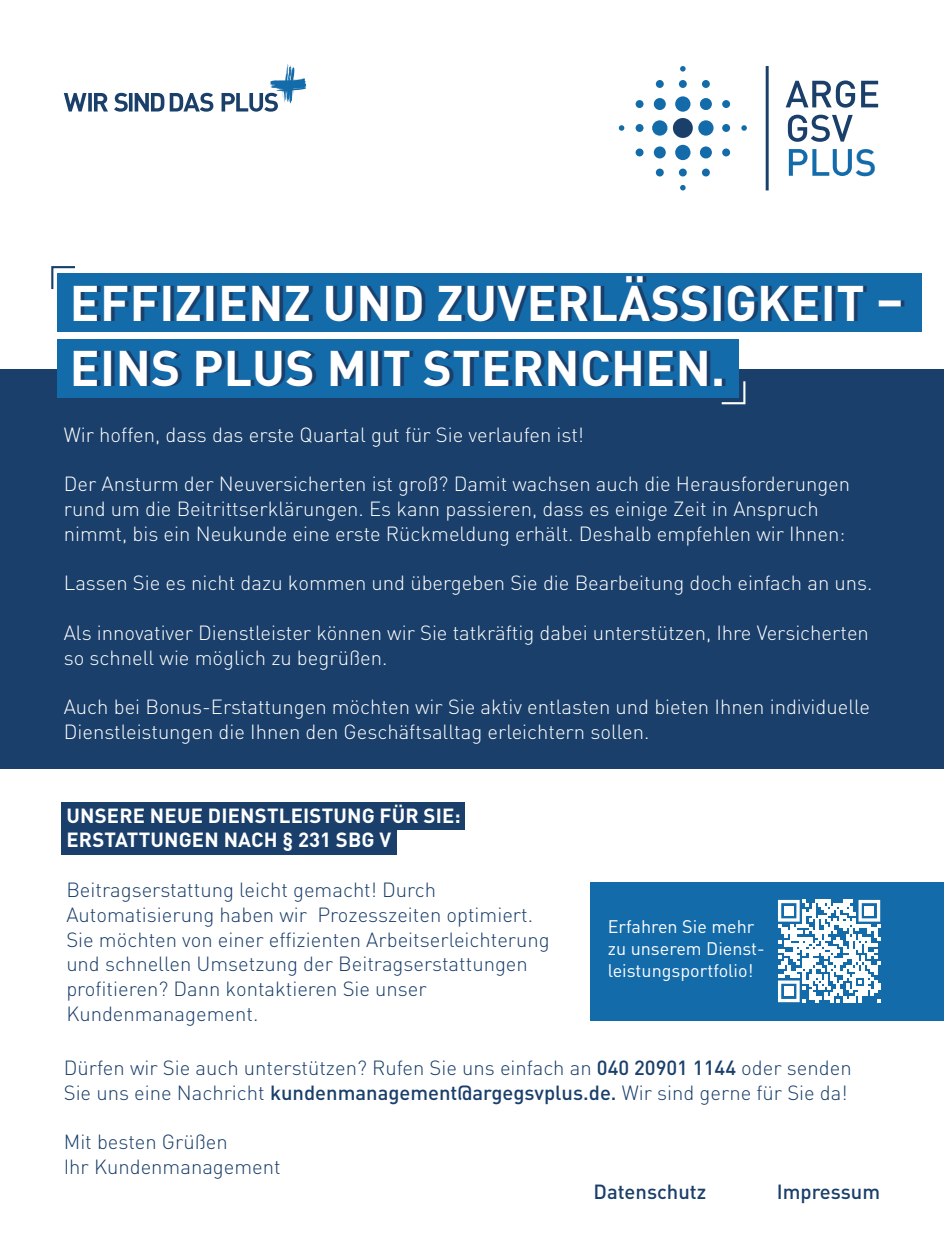
<style>
.page{position:relative;width:944px;height:1260px;background:#fff}
.page>*{position:absolute;margin:0;border:0;box-sizing:border-box;transform-origin:0 0}
.t1{font:700 49.27px/65.2px "DIN Pro";letter-spacing:.01em;color:#fff}
.t2{font:500 37.35px "DIN";color:#146baa}
.t3{font:300 20.25px/24.8px "DIN Pro";color:#fff}
.t4{font:300 20.25px/24.8px "DIN Pro";color:#1a3f6a}
.t5{font:700 20.25px/24.8px "DIN Pro";letter-spacing:.01em;color:#fff}
.t6{font:500 20.25px "DIN Pro";color:#1a3f6a}
.t7{font:18px/21.6px "DIN Pro";color:#fff}
.s1{font-weight:500}
</style>
<div class="page">
<div style="left:61px;top:802px;width:404px;height:27px;background:#1a3f6a"></div>
<div style="left:61px;top:827px;width:336px;height:27px;background:#1a3f6a"></div>
<div style="left:590px;top:882px;width:354px;height:138px;background:#146baa"></div>
<svg style="left:778px;top:900px;width:102px;height:102px"></svg>
<div style="left:784px;top:906px;width:9px;height:9px;background:#fff"></div>
<div style="left:865px;top:906px;width:9px;height:9px;background:#fff"></div>
<div style="left:784px;top:986px;width:9px;height:10px;background:#fff"></div>
<div style="left:0;top:369px;width:944px;height:400px;background:#1a3f6a"></div>
<svg style="left:786px;top:80px;width:69px;height:28px"></svg>
<svg style="left:861px;top:81px;width:17px;height:26px"></svg>
<svg style="left:788px;top:115px;width:65px;height:27px"></svg>
<svg style="left:789px;top:149px;width:63px;height:27px"></svg>
<svg style="left:680px;top:66px;width:6px;height:6px"></svg>
<div style="left:679px;top:168px;width:8px;height:8px;background:#146baa;border-radius:50%"></div>
<div style="left:656px;top:168px;width:8px;height:8px;background:#146baa;border-radius:50%"></div>
<div style="left:702px;top:168px;width:8px;height:8px;background:#146baa;border-radius:50%"></div>
<div style="left:679px;top:80px;width:8px;height:8px;background:#146baa;border-radius:50%"></div>
<div style="left:656px;top:80px;width:8px;height:8px;background:#146baa;border-radius:50%"></div>
<div style="left:702px;top:80px;width:8px;height:8px;background:#146baa;border-radius:50%"></div>
<div style="left:636px;top:148px;width:7px;height:8px;background:#146baa;border-radius:50%"></div>
<div style="left:722px;top:148px;width:8px;height:8px;background:#146baa;border-radius:50%"></div>
<div style="left:654px;top:146px;width:12px;height:12px;background:#146baa;border-radius:50%"></div>
<div style="left:700px;top:146px;width:12px;height:12px;background:#146baa;border-radius:50%"></div>
<div style="left:675px;top:145px;width:15px;height:15px;background:#146baa;border-radius:50%"></div>
<div style="left:636px;top:100px;width:7px;height:8px;background:#146baa;border-radius:50%"></div>
<div style="left:722px;top:100px;width:8px;height:8px;background:#146baa;border-radius:50%"></div>
<div style="left:700px;top:98px;width:12px;height:12px;background:#146baa;border-radius:50%"></div>
<div style="left:654px;top:98px;width:12px;height:12px;background:#146baa;border-radius:50%"></div>
<div style="left:675px;top:96px;width:15px;height:16px;background:#146baa;border-radius:50%"></div>
<svg style="left:741px;top:125px;width:6px;height:6px"></svg>
<svg style="left:619px;top:125px;width:5px;height:6px"></svg>
<div style="left:636px;top:124px;width:7px;height:8px;background:#146baa;border-radius:50%"></div>
<div style="left:722px;top:124px;width:8px;height:8px;background:#146baa;border-radius:50%"></div>
<div style="left:652px;top:120px;width:15px;height:16px;background:#146baa;border-radius:50%"></div>
<div style="left:698px;top:120px;width:16px;height:16px;background:#146baa;border-radius:50%"></div>
<div style="left:673px;top:118px;width:20px;height:20px;background:#193f6a;border-radius:50%"></div>
<svg style="left:680px;top:185px;width:6px;height:5px"></svg>
<hr style="left:766px;top:66px;width:3px;height:124px;background:#193f6a">
<svg style="left:64px;top:64px;width:224px;height:48px"></svg>
<div style="left:58px;top:273px;width:864px;height:58px;background:#146baa"></div>
<div style="left:58px;top:339px;width:681px;height:58px;background:#146baa"></div>
<svg style="left:51px;top:266px;width:24px;height:25px"></svg>
<svg style="left:720px;top:381px;width:26px;height:24px"></svg>
<h2 class="t2" style="left:855px;top:138px;width:24px">S</h2>
<h1 class="t1" style="left:70px;top:269px;width:835px">EFFIZIENZ UND ZUVERLÄSSIGKEIT –<br>EINS PLUS MIT STERNCHEN.</h1>
<p class="t3" style="left:64px;top:422px;width:522px">Wir hoffen, dass das erste Quartal gut für Sie verlaufen ist!</p>
<p class="t3" style="left:64px;top:471px;width:788px">Der Ansturm der Neuversicherten ist groß? Damit wachsen auch die Herausforderungen rund um die Beitrittserklärungen. Es kann passieren, dass es einige Zeit in Anspruch nimmt, bis ein Neukunde eine erste Rückmeldung erhält. Deshalb empfehlen wir Ihnen:</p>
<p class="t3" style="left:64px;top:570px;width:810px">Lassen Sie es nicht dazu kommen und übergeben Sie die Bearbeitung doch einfach an uns.</p>
<p class="t3" style="left:64px;top:620px;width:807px">Als innovativer Dienstleister können wir Sie tatkräftig dabei unterstützen, Ihre Versicherten so schnell wie möglich zu begrüßen.</p>
<p class="t3" style="left:64px;top:694px;width:808px">Auch bei Bonus-Erstattungen möchten wir Sie aktiv entlasten und bieten Ihnen individuelle<br>Dienstleistungen die Ihnen den Geschäftsalltag erleichtern sollen.</p>
<p class="t5" style="left:66px;top:802px;width:396px">UNSERE NEUE DIENSTLEISTUNG FÜR SIE:<br>ERSTATTUNGEN NACH § 231 SBG V</p>
<p class="t4" style="left:66px;top:877px;width:485px">Beitragserstattung leicht gemacht! Durch Automatisierung haben wir Prozesszeiten optimiert.<br>Sie möchten von einer effizienten Arbeitserleichterung und schnellen Umsetzung der Beitragserstattungen profitieren? Dann kontaktieren Sie unser Kundenmanagement.</p>
<p class="t4" style="left:64px;top:1054px;width:789px">Dürfen wir Sie auch unterstützen? Rufen Sie uns einfach an <span class="s1">040 20901 1144</span> oder senden<br>Sie uns eine Nachricht <span class="s1">kundenmanagement@argegsvplus.de.</span> Wir sind gerne für Sie da!</p>
<p class="t4" style="left:64px;top:1129px;width:218px">Mit besten Grüßen<br>Ihr Kundenmanagement</p>
<p class="t6" style="left:594px;top:1178px;width:114px">Datenschutz</p>
<p class="t6" style="left:777px;top:1178px;width:105px">Impressum</p>
<p class="t7" style="left:608px;top:915px;width:159px">Erfahren Sie mehr zu unserem Dienst&shy;leistungsportfolio!</p>
</div>
